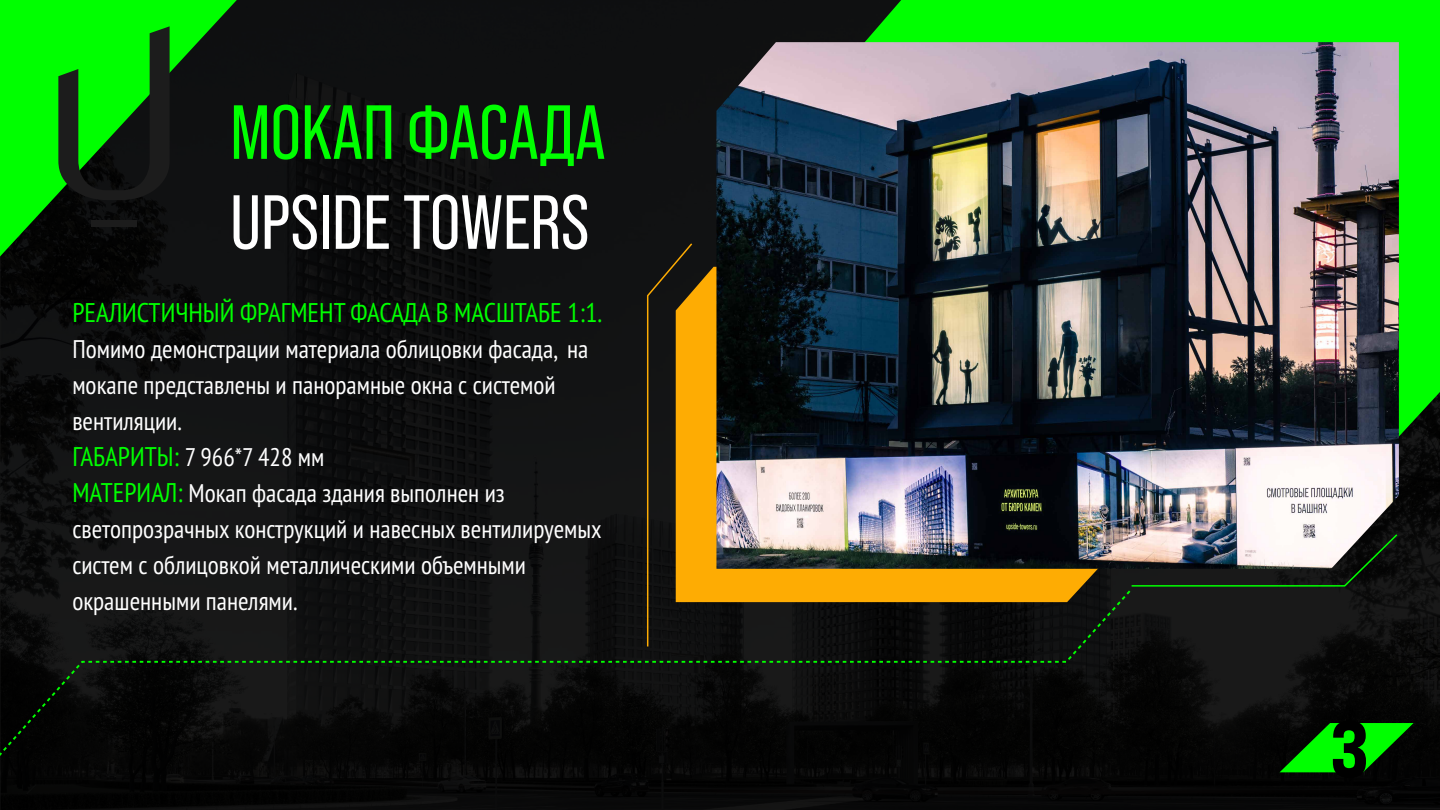
<style>
.page{position:relative;width:1440px;height:810px;background:#fff}
.page>*{position:absolute;margin:0;border:0;box-sizing:border-box;transform-origin:0 0}
.t1{font:800 expanded 79.5px "Bebas Neue Pro";color:#000}
.t2{font:76.5px "Bebas Neue Pro";color:#fff}
.t3{font:76.5px "Bebas Neue Pro";color:#0f0}
.t4{font:condensed 27px "PT Sans Pro";color:#0f0}
.t5{font:condensed 25.5px/36px "PT Sans Pro";color:#fff}
.s1{font-size:27px;color:#0f0}
</style>
<div class="page">
<div style="left:0;top:0;width:1440px;height:810px;background:linear-gradient(to bottom,#101112,#0c0d0c)"></div>
<svg style="left:850px;top:0;width:590px;height:455px;fill:#0f0"></svg>
<div style="left:694px;top:267px;width:416px;height:321px;background:#feac03"></div>
<img style="left:716px;top:42px;width:683px;height:527px">
<svg style="left:0;top:0;width:237px;height:257px"></svg>
<svg style="left:58px;top:26px;width:112px;height:174px"></svg>
<div style="left:91px;top:220px;width:46px;height:6px;background:#1c1c1c"></div>
<svg style="left:646px;top:242px;width:48px;height:346px"></svg>
<img style="left:1130px;top:533px;width:269px;height:54px">
<svg style="left:0;top:588px;width:1133px;height:171px"></svg>
<svg style="left:1280px;top:723px;width:134px;height:49px"></svg>
<h2 class="t3" style="left:230px;top:89px;width:377px">МОКАП ФАСАДА</h2>
<h2 class="t2" style="left:230px;top:179px;width:361px">UPSIDE TOWERS</h2>
<p class="t4" style="left:72px;top:295px;width:531px">РЕАЛИСТИЧНЫЙ ФРАГМЕНТ ФАСАДА В МАСШТАБЕ 1:1.</p>
<p class="t5" style="left:72px;top:331px;width:531px">Помимо демонстрации материала облицовки фасада, на мокапе представлены и панорамные окна с системой вентиляции.<br><span class="s1">ГАБАРИТЫ:</span> 7 966*7 428 мм<br><span class="s1">МАТЕРИАЛ:</span> Мокап фасада здания выполнен из светопрозрачных конструкций и навесных вентилируемых систем с облицовкой металлическими объемными окрашенными панелями.</p>
<h1 class="t1" style="left:1331px;top:700px;width:40px">3</h1>
</div>
